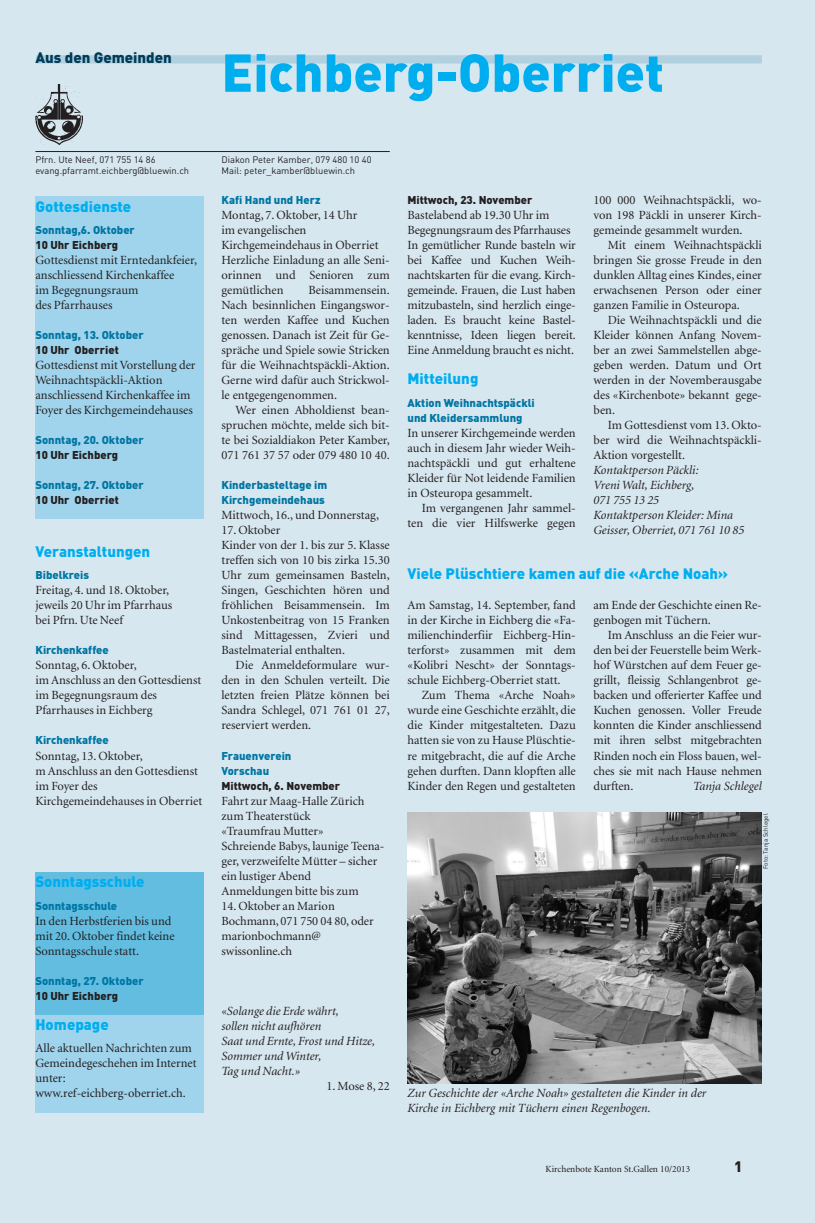
<style>
.page{position:relative;width:815px;height:1223px;background:#fff}
.page>*{position:absolute;margin:0;border:0;box-sizing:border-box;transform-origin:0 0}
.t1{font:900 52.5px "DIN";color:#00aeef}
.t2{font:900 15px "DIN";color:#00aeef}
.t3{font:900 15px "DIN";color:#003b57}
.t4{font:900 15px "DIN";color:#231f20}
.t5{font:12.5px/15px "Minion";color:#231f20}
.t6{font:italic 12.5px/15px "Minion";color:#231f20}
.t7{font:900 11.25px/15px "DIN";color:#0076a3}
.t8{font:900 11.25px "DIN";color:#231f20}
.t9{font:9.38px/11.2px "DIN";color:#231f20}
.t10{font:9.38px "Minion";color:#231f20}
.t11{font:6.25px "DIN";color:#231f20}
</style>
<div class="page">
<div style="left:0;top:0;width:815px;height:1222px;background:#d7e7f0"></div>
<div style="left:36px;top:55px;width:726px;height:8px;background:#b1d0e0"></div>
<img style="left:35px;top:84px;width:47px;height:60px">
<hr style="left:35px;top:151px;width:355px;height:1px;background:#231f20">
<div style="left:35px;top:197px;width:169px;height:322px;background:#a0d4ec"></div>
<div style="left:35px;top:872px;width:169px;height:142px;background:#62bde1"></div>
<div style="left:35px;top:1015px;width:169px;height:97px;background:#a0d4ec"></div>
<img style="left:407px;top:812px;width:355px;height:271px">
<p class="t3" style="left:35px;top:49px;width:138px">Aus den Gemeinden</p>
<h1 class="t1" style="left:221px;top:43px;width:444px">Eichberg-Oberriet</h1>
<p class="t9" style="left:35px;top:154px;width:155px">Pfrn. Ute Neef, 071 755 14 86 evang.pfarramt.eichberg@bluewin.ch</p>
<p class="t2" style="left:35px;top:198px;width:97px">Gottesdienste</p>
<p class="t7" style="left:35px;top:223px;width:101px">Sonntag,6. Oktober</p>
<p class="t8" style="left:35px;top:239px;width:84px">10 Uhr Eichberg</p>
<p class="t5" style="left:35px;top:254px;width:163px">Gottesdienst mit Erntedankfeier, anschliessend Kirchenkaffee<br>im Begegnungsraum<br>des Pfarrhauses</p>
<p class="t7" style="left:35px;top:328px;width:110px">Sonntag, 13. Oktober</p>
<p class="t8" style="left:35px;top:344px;width:85px">10 Uhr Oberriet</p>
<p class="t5" style="left:35px;top:359px;width:162px">Gottesdienst mitVorstellung der<br>Weihnachtspäckli-Aktion anschliessend Kirchenkaffee im<br>Foyer des Kirchgemeindehauses</p>
<p class="t7" style="left:35px;top:433px;width:110px">Sonntag, 20. Oktober</p>
<p class="t8" style="left:35px;top:449px;width:84px">10 Uhr Eichberg</p>
<p class="t7" style="left:35px;top:478px;width:110px">Sonntag, 27. Oktober</p>
<p class="t8" style="left:35px;top:494px;width:85px">10 Uhr Oberriet</p>
<p class="t2" style="left:35px;top:543px;width:116px">Veranstaltungen</p>
<p class="t7" style="left:35px;top:568px;width:55px">Bibelkreis</p>
<p class="t5" style="left:35px;top:584px;width:138px">Freitag, 4. und 18. Oktober, jeweils 20 Uhr im Pfarrhaus bei Pfrn. Ute Neef</p>
<p class="t7" style="left:35px;top:643px;width:75px">Kirchenkaffee</p>
<p class="t5" style="left:35px;top:659px;width:167px">Sonntag, 6. Oktober,<br>im Anschluss an den Gottesdienst im Begegnungsraum des<br>Pfarrhauses in Eichberg</p>
<p class="t7" style="left:35px;top:733px;width:75px">Kirchenkaffee</p>
<p class="t5" style="left:35px;top:749px;width:168px">Sonntag, 13. Oktober,<br>m Anschluss an den Gottesdienst im Foyer des<br>Kirchgemeindehauses in Oberriet</p>
<p class="t2" style="left:35px;top:873px;width:111px">Sonntagsschule</p>
<p class="t7" style="left:35px;top:898px;width:83px">Sonntagsschule</p>
<p class="t5" style="left:35px;top:914px;width:141px">In den Herbstferien bis und mit 20. Oktober findet keine<br>Sonntagsschule statt.</p>
<p class="t7" style="left:35px;top:973px;width:110px">Sonntag, 27. Oktober</p>
<p class="t8" style="left:35px;top:989px;width:84px">10 Uhr Eichberg</p>
<p class="t2" style="left:35px;top:1015px;width:75px">Homepage</p>
<p class="t5" style="left:35px;top:1041px;width:163px">Alle aktuellen Nachrichten zum<br>Gemeindegeschehen im Internet unter: www.ref-eichberg-oberriet.ch.</p>
<p class="t9" style="left:221px;top:154px;width:152px">Diakon Peter Kamber, 079 480 10 40<br>Mail: peter_kamber@bluewin.ch</p>
<p class="t7" style="left:221px;top:193px;width:101px">Kafi Hand und Herz</p>
<p class="t5" style="left:221px;top:209px;width:170px">Montag, 7. Oktober, 14 Uhr<br>im evangelischen<br>Kirchgemeindehaus in Oberriet<br>Herzliche Einladung an alle Seni&shy;orinnen und Senioren zum gemütlichen</p>
<p class="t5" style="left:221px;top:284px;width:170px;text-align:justify;text-indent:87px">Beisammensein.<br>Nach besinnlichen Eingangswor&shy;ten werden Kaffee und Kuchen genossen. Danach ist Zeit für Ge&shy;spräche und Spiele sowie Stricken für die Weihnachtspäckli-Aktion.<br>Gerne wird dafür auch Strickwol&shy;le entgegengenommen.</p>
<p class="t5" style="left:221px;top:404px;width:170px;text-align:justify;text-indent:14px">Wer einen Abholdienst bean&shy;spruchen möchte, melde sich bit&shy;te bei Sozialdiakon Peter Kamber, 071 761 37 57 oder 079 480 10 40.</p>
<p class="t7" style="left:221px;top:478px;width:107px">Kinderbasteltage im<br>Kirchgemeindehaus</p>
<p class="t5" style="left:221px;top:509px;width:159px">Mittwoch, 16., und Donnerstag,</p>
<p class="t5" style="left:221px;top:524px;width:170px">17. Oktober<br>Kinder von der 1. bis zur 5. Klasse treffen sich von 10 bis zirka 15.30<br>Uhr zum gemeinsamen Basteln,<br>Singen, Geschichten hören und fröhlichen Beisammensein. Im<br>Unkostenbeitrag von 15 Franken sind Mittagessen, Zvieri und<br>Bastelmaterial enthalten.</p>
<p class="t5" style="left:221px;top:659px;width:170px;text-align:justify;text-indent:14px">Die Anmeldeformulare wur&shy;den in den Schulen verteilt. Die letzten freien Plätze können bei Sandra Schlegel, 071 761 01 27, reserviert werden.</p>
<p class="t7" style="left:221px;top:748px;width:72px">Frauenverein<br>Vorschau</p>
<p class="t8" style="left:221px;top:779px;width:120px">Mittwoch, 6. November</p>
<p class="t5" style="left:221px;top:794px;width:165px">Fahrt zur Maag-Halle Zürich zum Theaterstück<br>«Traumfrau Mutter»<br>Schreiende Babys, launige Teena&shy;ger, verzweifelte Mütter – sicher ein lustiger Abend<br>Anmeldungen bitte bis zum</p>
<p class="t5" style="left:221px;top:899px;width:154px">14. Oktober an Marion<br>Bochmann, 071 750 04 80, oder marionbochmann@ swissonline.ch</p>
<p class="t8" style="left:407px;top:194px;width:127px">Mittwoch, 23. November</p>
<p class="t5" style="left:407px;top:209px;width:170px">Bastelabend ab 19.30 Uhr im<br>Begegnungsraum des Pfarrhauses<br>In gemütlicher Runde basteln wir bei Kaffee und Kuchen Weih&shy;nachtskarten für die evang. Kirch&shy;gemeinde. Frauen, die Lust haben mitzubasteln, sind herzlich einge&shy;laden. Es braucht keine Bastel&shy;kenntnisse, Ideen liegen bereit.<br>Eine Anmeldung braucht es nicht.</p>
<p class="t2" style="left:407px;top:370px;width:72px">Mitteilung</p>
<p class="t7" style="left:407px;top:395px;width:129px">Aktion Weihnachtspäckli und Kleidersammlung</p>
<p class="t5" style="left:407px;top:426px;width:170px;text-align:justify">In unserer Kirchgemeinde werden auch in diesem Jahr wieder Weih&shy;nachtspäckli und gut erhaltene Kleider für Not leidende Familien in Osteuropa gesammelt.</p>
<p class="t5" style="left:407px;top:501px;width:170px;text-align:right">Im vergangenen Jahr sammel&shy;ten die vier Hilfswerke gegen</p>
<p class="t5" style="left:594px;top:194px;width:170px;text-align:justify">100 000 Weihnachtspäckli, wo&shy;von 198 Päckli in unserer Kirch&shy;gemeinde gesammelt wurden.</p>
<p class="t5" style="left:594px;top:239px;width:170px;text-align:justify;text-indent:14px">Mit einem Weihnachtspäckli bringen Sie grosse Freude in den dunklen Alltag eines Kindes, einer erwachsenen Person oder einer ganzen Familie in Osteuropa.</p>
<p class="t5" style="left:594px;top:314px;width:170px;text-align:justify;text-indent:14px">Die Weihnachtspäckli und die Kleider können Anfang Novem&shy;ber an zwei Sammelstellen abge&shy;geben werden. Datum und Ort werden in der Novemberausgabe des «Kirchenbote» bekannt gege&shy;ben.</p>
<p class="t5" style="left:594px;top:419px;width:170px;text-align:justify;text-indent:14px">Im Gottesdienst vom 13. Okto&shy;ber wird die Weihnachtspäckli-Aktion vorgestellt.</p>
<p class="t6" style="left:594px;top:464px;width:152px">Kontaktperson Päckli:<br>Vreni Walt, Eichberg,<br>071 755 13 25<br>Kontaktperson Kleider: Mina<br>Geisser, Oberriet, 071 761 10 85</p>
<p class="t2" style="left:407px;top:565px;width:322px">Viele Plüschtiere kamen auf die «Arche Noah»</p>
<p class="t5" style="left:407px;top:599px;width:170px;text-align:justify">Am Samstag, 14. September, fand in der Kirche in Eichberg die «Fa&shy;milienchinderfiir Eichberg-Hin&shy;terforst» zusammen mit dem «Kolibri Nescht» der Sonntags&shy;schule Eichberg-Oberriet statt.</p>
<p class="t5" style="left:407px;top:689px;width:170px;text-align:justify;text-indent:14px">Zum Thema «Arche Noah» wurde eine Geschichte erzählt, die die Kinder mitgestalteten. Dazu hatten sie von zu Hause Plüschtie&shy;re mitgebracht, die auf die Arche gehen durften. Dann klopften alle Kinder den Regen und gestalteten</p>
<p class="t5" style="left:594px;top:599px;width:170px">am Ende der Geschichte einen Re&shy;genbogen mit Tüchern.</p>
<p class="t5" style="left:594px;top:629px;width:170px;text-align:justify;text-indent:14px">Im Anschluss an die Feier wur&shy;den bei der Feuerstelle beim Werk&shy;hof Würstchen auf dem Feuer ge&shy;grillt, fleissig Schlangenbrot ge&shy;backen und offerierter Kaffee und Kuchen genossen. Voller Freude konnten die Kinder anschliessend mit ihren selbst mitgebrachten Rinden noch ein Floss bauen, wel&shy;ches sie mit nach Hause nehmen durften.</p>
<p class="t6" style="left:693px;top:779px;width:70px">Tanja Schlegel</p>
<p class="t11" style="left:762px;top:869px;width:57px;rotate:-90deg">Foto: Tanja Schlegel</p>
<p class="t6" style="left:221px;top:1004px;width:155px">«Solange die Erde währt,<br>sollen nicht aufhören<br>Saat und Ernte, Frost und Hitze,<br>Sommer und Winter,<br>Tag und Nacht.»</p>
<p class="t5" style="left:327px;top:1079px;width:65px">1. Mose 8, 22</p>
<p class="t6" style="left:407px;top:1086px;width:300px">Zur Geschichte der «Arche Noah» gestalteten die Kinder in der<br>Kirche in Eichberg mit Tüchern einen Regenbogen.</p>
<p class="t10" style="left:546px;top:1165px;width:146px">Kirchenbote Kanton St.Gallen 10/2013</p>
<p class="t4" style="left:734px;top:1158px;width:10px">1</p>
</div>
